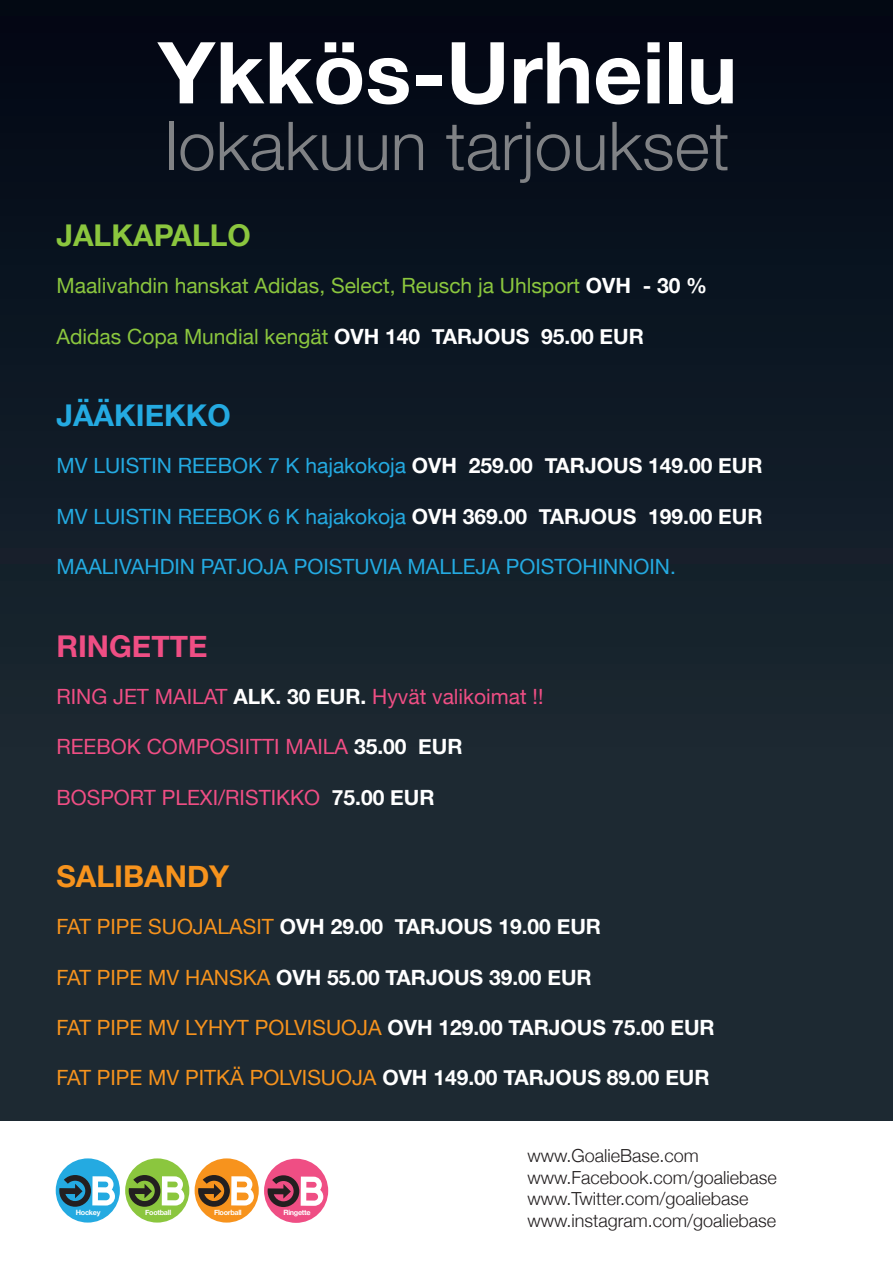
<style>
.page{position:relative;width:893px;height:1263px;background:#fff}
.page>*{position:absolute;margin:0;border:0;box-sizing:border-box;transform-origin:0 0}
.t1{font:700 85.5px "Helvetica Neue";color:#fff}
.t2{font:300 67.5px "Helvetica Neue";color:#808285}
.t3{font:700 30px "Helvetica Neue";color:#8bc63e}
.t4{font:700 30px "Helvetica Neue";color:#24aae1}
.t5{font:700 30px "Helvetica Neue";color:#f7931d}
.t6{font:700 30px "Helvetica Neue";color:#ef4e84}
.t7{font:21px "Helvetica Neue";color:#24aae1}
.t8{font:21px "Helvetica Neue";color:#8bc63e}
.t9{font:21px "Helvetica Neue";color:#ef4e84}
.t10{font:21px "Helvetica Neue";color:#f7931d}
.t11{font:700 21px "Helvetica Neue";color:#fff}
.t12{font:300 18px/21.6px "Helvetica Neue";color:#231f20}
.t13{font:700 7.2px "Helvetica Neue";letter-spacing:-.04em;color:#fff}
.s1{font-weight:700;color:#fff}
.s2{font-weight:400;color:#f7931d}
</style>
<div class="page">
<div style="left:0;top:0;width:893px;height:374px;background:#030913"></div>
<div style="left:0;top:83px;width:893px;height:374px;background:#040a17"></div>
<div style="left:0;top:149px;width:893px;height:374px;background:#060e1a"></div>
<div style="left:0;top:232px;width:893px;height:374px;background:#08121e"></div>
<div style="left:0;top:315px;width:893px;height:374px;background:#0b1621"></div>
<div style="left:0;top:398px;width:893px;height:374px;background:#0e1925"></div>
<div style="left:0;top:498px;width:893px;height:374px;background:#121d29"></div>
<div style="left:0;top:548px;width:893px;height:373px;background:#181f2b"></div>
<div style="left:0;top:564px;width:893px;height:374px;background:#13212a"></div>
<div style="left:0;top:647px;width:893px;height:374px;background:#17242d"></div>
<div style="left:0;top:714px;width:893px;height:373px;background:#1c2730"></div>
<div style="left:0;top:747px;width:893px;height:374px;background:#1d2932"></div>
<div style="left:56px;top:1158px;width:64px;height:65px;background:#24aae1;border-radius:50%"></div>
<svg style="left:59px;top:1175px;width:56px;height:32px"></svg>
<div style="left:194px;top:1158px;width:65px;height:65px;background:#f7931d;border-radius:50%"></div>
<svg style="left:198px;top:1175px;width:56px;height:32px"></svg>
<div style="left:264px;top:1158px;width:64px;height:65px;background:#ef4e84;border-radius:50%"></div>
<svg style="left:268px;top:1175px;width:55px;height:32px"></svg>
<div style="left:125px;top:1158px;width:64px;height:65px;background:#8bc63e;border-radius:50%"></div>
<svg style="left:129px;top:1175px;width:55px;height:32px"></svg>
<h1 class="t1" style="left:158px;top:-4px;width:581px">Ykkös-Urheilu</h1>
<h2 class="t2" style="left:166px;top:92px;width:565px">lokakuun tarjoukset</h2>
<h3 class="t3" style="left:56px;top:209px;width:196px">JALKAPALLO</h3>
<p class="t8" style="left:56px;top:268px;width:652px">Maalivahdin hanskat Adidas, Select, Reusch ja Uhlsport <span class="s1">OVH - 30 %</span></p>
<p class="t8" style="left:56px;top:318px;width:589px">Adidas Copa Mundial kengät <span class="s1">OVH 140 TARJOUS 95.00 EUR</span></p>
<h3 class="t4" style="left:56px;top:389px;width:176px">JÄÄKIEKKO</h3>
<p class="t7" style="left:56px;top:448px;width:708px">MV LUISTIN REEBOK 7 K hajakokoja <span class="s1">OVH 259.00 TARJOUS 149.00 EUR</span></p>
<p class="t7" style="left:56px;top:498px;width:708px">MV LUISTIN REEBOK 6 K hajakokoja <span class="s1">OVH 369.00 TARJOUS 199.00 EUR</span></p>
<p class="t7" style="left:56px;top:549px;width:621px">MAALIVAHDIN PATJOJA POISTUVIA MALLEJA POISTOHINNOIN.</p>
<h3 class="t6" style="left:56px;top:619px;width:153px">RINGETTE</h3>
<p class="t9" style="left:56px;top:678px;width:488px">RING JET MAILAT <span class="s1">ALK. 30 EUR.</span> Hyvät valikoimat !!</p>
<p class="t9" style="left:56px;top:729px;width:408px">REEBOK COMPOSIITTI MAILA <span class="s1">35.00 EUR</span></p>
<p class="t9" style="left:56px;top:779px;width:380px">BOSPORT PLEXI/RISTIKKO <span class="s1">75.00 EUR</span></p>
<h3 class="t5" style="left:56px;top:849px;width:174px">SALIBANDY</h3>
<p class="t11" style="left:56px;top:908px;width:546px"><span class="s2">FAT PIPE SUOJALASIT</span> OVH 29.00 TARJOUS 19.00 EUR</p>
<p class="t11" style="left:56px;top:958px;width:537px"><span class="s2">FAT PIPE MV HANSKA</span> OVH 55.00 TARJOUS 39.00 EUR</p>
<p class="t10" style="left:56px;top:1009px;width:660px">FAT PIPE MV LYHYT POLVISUOJA <span class="s1">OVH 129.00 TARJOUS 75.00 EUR</span></p>
<p class="t10" style="left:56px;top:1060px;width:655px">FAT PIPE MV PITKÄ POLVISUOJA <span class="s1">OVH 149.00 TARJOUS 89.00 EUR</span></p>
<p class="t13" style="left:76px;top:1205px;width:26px">Hockey</p>
<p class="t13" style="left:145px;top:1205px;width:27px">Football</p>
<p class="t13" style="left:214px;top:1205px;width:29px">Floorball</p>
<p class="t13" style="left:283px;top:1206px;width:29px">Ringette</p>
<p class="t12" style="left:527px;top:1144px;width:251px">www.GoalieBase.com www.Facebook.com/goaliebase www.Twitter.com/goaliebase www.instagram.com/goaliebase</p>
</div>
